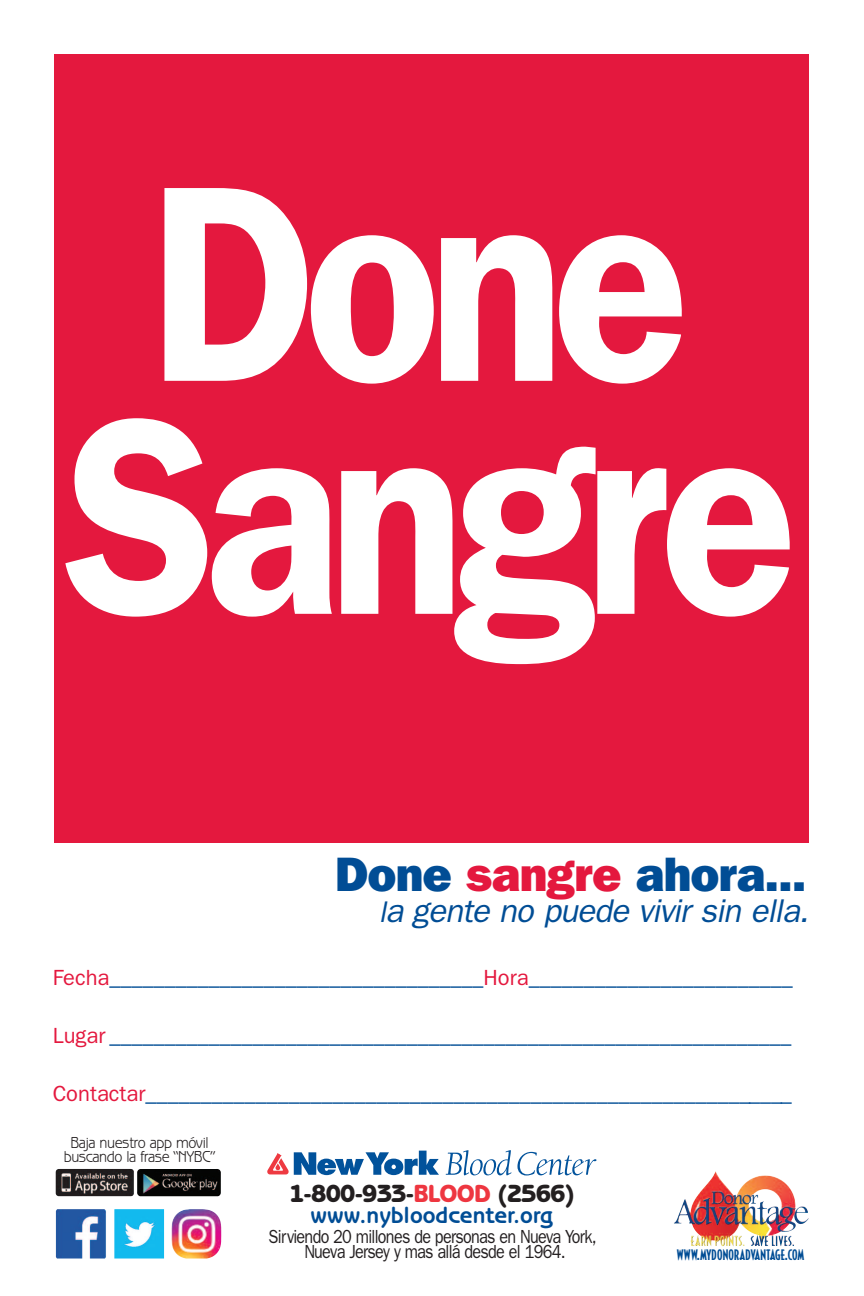
<style>
.page{position:relative;width:864px;height:1296px;background:#fff}
.page>*{position:absolute;margin:0;border:0;box-sizing:border-box;transform-origin:0 0}
.t1{font:600 281px/233px "Franklin Gothic";letter-spacing:-.05em;color:#fff;text-align:center;scale:.9 1}
.t2{font:800 48px "Franklin Gothic IT Cby BT";letter-spacing:-.025em;color:#014d95}
.t3{font:italic 33px "Franklin Gothic";letter-spacing:-.025em;color:#014d95}
.t4{font:800 25px "Benguiat Gothic";letter-spacing:-.03em;color:#231f20}
.t5{font:700 23px "Benguiat Gothic";color:#014d95}
.t6{font:600 22px "Franklin Gothic";color:#014d95}
.t7{font:19px/15px "Franklin Gothic";letter-spacing:-.045em;color:#231f20;text-align:center;scale:.85 1}
.t8{font:16px/14px "Benguiat Gothic";letter-spacing:-.03em;color:#231f20;text-align:center;scale:.9 1}
.t9{font:15.5px "Decotura ICG";letter-spacing:.01em;color:#014d95}
.s1{color:#e4183e}
.s2{font-size:30px}
.s3{font-weight:400;color:#e4183e}
.s4{color:#ee3640}
</style>
<div class="page">
<div style="left:54px;top:54px;width:754px;height:789px;background:#e4183e"></div>
<svg style="left:267px;top:1151px;width:172px;height:24px"></svg>
<svg style="left:446px;top:1150px;width:150px;height:25px"></svg>
<img style="left:56px;top:1209px;width:160px;height:50px">
<img style="left:56px;top:1169px;width:165px;height:27px">
<img style="left:674px;top:1183px;width:34px;height:40px">
<h1 class="t1" style="left:65px;top:167px;width:816px">Done<br>Sangre</h1>
<h2 class="t2" style="left:335px;top:858px;width:473px">Done <span class="s1">sangre</span> ahora...</h2>
<h3 class="t3" style="left:379px;top:891px;width:431px"><span class="s2">l</span>a gente no puede vivir sin ella.</h3>
<p class="t6" style="left:53px;top:964px;width:742px"><span class="s3">Fecha</span>__________________________________<span class="s3">Hora</span>________________________</p>
<p class="t6" style="left:53px;top:1023px;width:740px"><span class="s3">Lugar</span> ______________________________________________________________</p>
<p class="t6" style="left:53px;top:1081px;width:741px"><span class="s3">Contactar</span>___________________________________________________________</p>
<p class="t8" style="left:64px;top:1137px;width:170px">Baja nuestro app móvil buscando la frase “NYBC”</p>
<p class="t4" style="left:289px;top:1184px;width:287px">1-800-933-<span class="s4">BLOOD</span> (2566)</p>
<p class="t5" style="left:311px;top:1207px;width:244px">www.nybloodcenter.org</p>
<p class="t7" style="left:269px;top:1229px;width:387px">Sirviendo 20 millones de personas en Nueva York,<br>Nueva Jersey y mas allá desde el 1964.</p>
<p class="t9" style="left:677px;top:1246px;width:129px">WWW.MYDONORADVANTAGE.COM</p>
</div>
